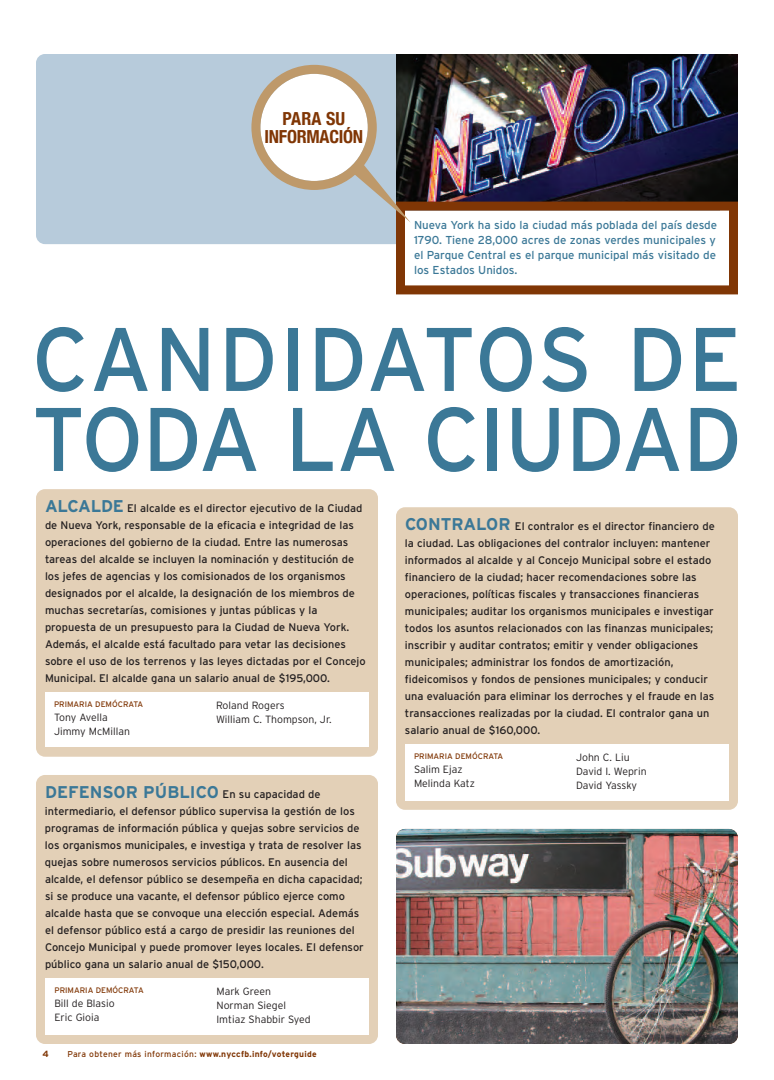
<style>
.page{position:relative;width:774px;height:1080px;background:#fff}
.page>*{position:absolute;margin:0;border:0;box-sizing:border-box;transform-origin:0 0}
.t1{font:90px/80px "Interstate";letter-spacing:-.01em;color:#3b7897}
.t2{font:700 condensed 18px/18px "Helvetica Neue";letter-spacing:-.015em;color:#803605;text-align:center}
.t3{font:700 17px "Interstate";color:#3b7897}
.t4{font:11.5px/15px "Interstate";color:#3b7897;text-align:justify}
.t5{font:11px/17px "Interstate";color:#231f20}
.t6{font:300 10.5px/14px "Interstate";color:#231f20}
.t7{font:700 9px "Interstate";color:#803605}
.t8{font:8.5px "Interstate";letter-spacing:.035em;color:#803605}
.t9{font:8px "Interstate";color:#803605}
.s1{font-weight:700;font-size:17px;color:#3b7897}
.s2{font-weight:400;font-size:11px;color:#231f20}
.s3{font-weight:700}
</style>
<div class="page">
<div style="left:36px;top:54px;width:684px;height:190px;background:#b7cbdb;border-radius:9px"></div>
<div style="left:36px;top:775px;width:342px;height:269px;background:#e3d0b7;border-radius:9px"></div>
<div style="left:396px;top:507px;width:342px;height:303px;background:#e3d0b7;border-radius:9px"></div>
<div style="left:36px;top:489px;width:342px;height:268px;background:#e3d0b7;border-radius:9px"></div>
<img style="left:396px;top:829px;width:342px;height:215px;border-radius:9px">
<img style="left:396px;top:54px;width:342px;height:148px">
<div style="left:405px;top:744px;width:324px;height:56px;background:#fff"></div>
<div style="left:45px;top:978px;width:324px;height:56px;background:#fff"></div>
<div style="left:405px;top:211px;width:324px;height:74px;background:#fff"></div>
<div style="left:396px;top:202px;width:342px;height:92px;border:9px solid #803605"></div>
<div style="left:45px;top:692px;width:324px;height:55px;background:#fff"></div>
<svg style="left:251px;top:65px;width:160px;height:158px"></svg>
<h2 class="t2" style="left:265px;top:109px;width:100px">PARA SU<br>INFORMACIÓN</h2>
<p class="t4" style="left:414px;top:217px;width:305px">Nueva York ha sido la ciudad más poblada del país desde 1790. Tiene 28,000 acres de zonas verdes municipales y el Parque Central es el parque municipal más visitado de los Estados Unidos.</p>
<h1 class="t1" style="left:32px;top:320px;width:712px">CANDIDATOS DE<br>TODA LA CIUDAD</h1>
<p class="t5" style="left:45px;top:499px;width:322px"><span class="s1">ALCALDE</span> El alcalde es el director ejecutivo de la Ciudad de Nueva York, responsable de la eficacia e integridad de las operaciones del gobierno de la ciudad. Entre las numerosas tareas del alcalde se incluyen la nominación y destitución de los jefes de agencias y los comisionados de los organismos designados por el alcalde, la designación de los miembros de muchas secretarías, comisiones y juntas públicas y la propuesta de un presupuesto para la Ciudad de Nueva York.<br>Además, el alcalde está facultado para vetar las decisiones sobre el uso de los terrenos y las leyes dictadas por el Concejo Municipal. El alcalde gana un salario anual de $195,000.</p>
<p class="t9" style="left:54px;top:700px;width:91px">PRIMARIA DEMÓCRATA</p>
<p class="t6" style="left:54px;top:711px;width:78px">Tony Avella<br>Jimmy McMillan</p>
<p class="t6" style="left:216px;top:699px;width:117px">Roland Rogers<br>William C. Thompson, Jr.</p>
<h3 class="t3" style="left:45px;top:782px;width:277px">DEFENSOR PÚBLICO <span class="s2">En su capacidad de</span></h3>
<p class="t5" style="left:45px;top:802px;width:320px">intermediario, el defensor público supervisa la gestión de los programas de información pública y quejas sobre servicios de los organismos municipales, e investiga y trata de resolver las quejas sobre numerosos servicios públicos. En ausencia del alcalde, el defensor público se desempeña en dicha capacidad; si se produce una vacante, el defensor público ejerce como alcalde hasta que se convoque una elección especial. Además el defensor público está a cargo de presidir las reuniones del Concejo Municipal y puede promover leyes locales. El defensor público gana un salario anual de $150,000.</p>
<p class="t9" style="left:54px;top:986px;width:91px">PRIMARIA DEMÓCRATA</p>
<p class="t6" style="left:54px;top:997px;width:62px">Bill de Blasio<br>Eric Gioia</p>
<p class="t6" style="left:216px;top:985px;width:96px">Mark Green<br>Norman Siegel<br>Imtiaz Shabbir Syed</p>
<p class="t7" style="left:43px;top:1049px;width:8px">4</p>
<p class="t8" style="left:67px;top:1050px;width:251px">Para obtener más información: <span class="s3">www.nyccfb.info/voterguide</span></p>
<p class="t5" style="left:405px;top:518px;width:311px"><span class="s1">CONTRALOR</span> El contralor es el director financiero de la ciudad. Las obligaciones del contralor incluyen: mantener informados al alcalde y al Concejo Municipal sobre el estado financiero de la ciudad; hacer recomendaciones sobre las operaciones, políticas fiscales y transacciones financieras municipales; auditar los organismos municipales e investigar todos los asuntos relacionados con las finanzas municipales; inscribir y auditar contratos; emitir y vender obligaciones municipales; administrar los fondos de amortización, fideicomisos y fondos de pensiones municipales; y conducir una evaluación para eliminar los derroches y el fraude en las transacciones realizadas por la ciudad. El contralor gana un salario anual de $160,000.</p>
<p class="t9" style="left:414px;top:752px;width:91px">PRIMARIA DEMÓCRATA</p>
<p class="t6" style="left:414px;top:763px;width:62px">Salim Ejaz<br>Melinda Katz</p>
<p class="t6" style="left:576px;top:751px;width:72px">John C. Liu<br>David I. Weprin<br>David Yassky</p>
</div>
